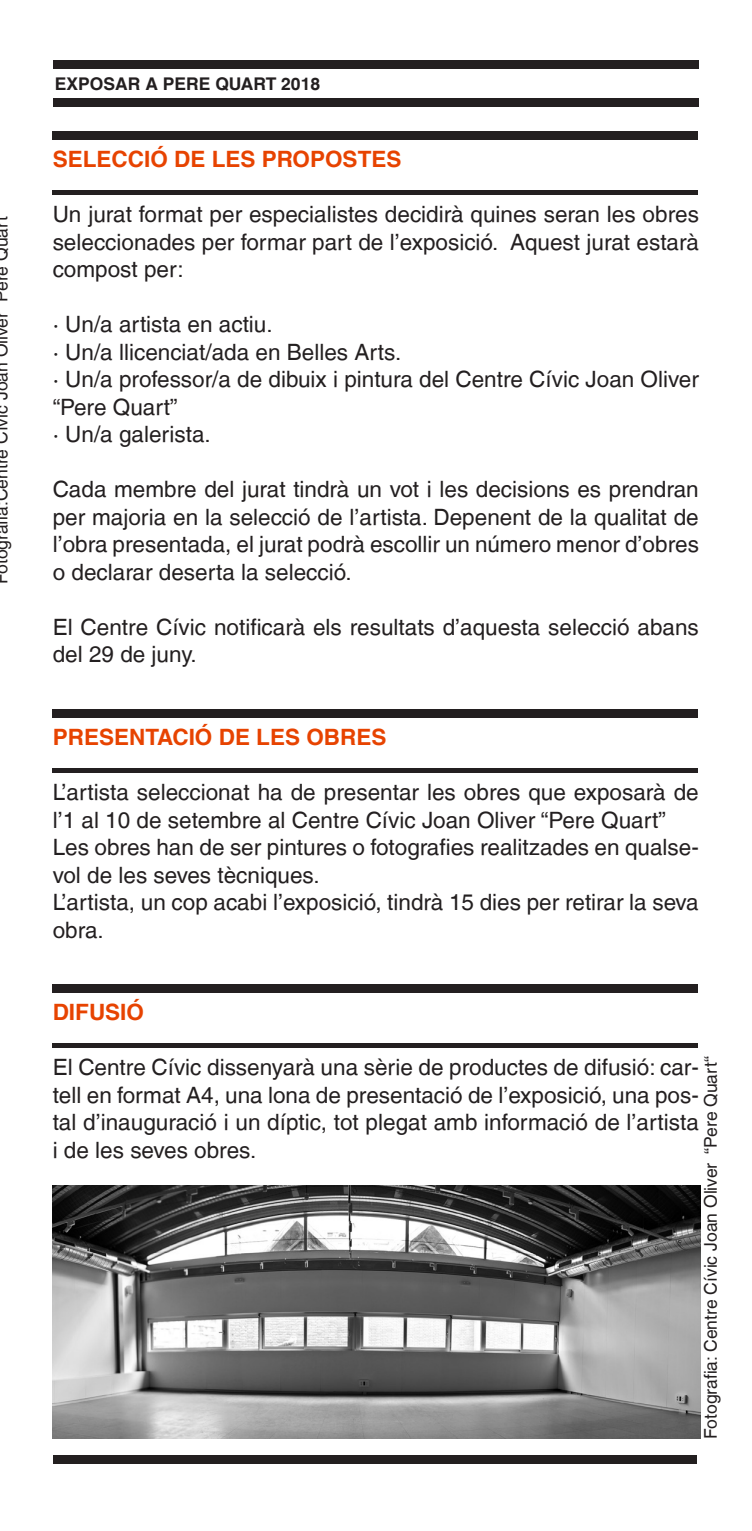
<style>
.page{position:relative;width:752px;height:1531px;background:#fff}
.page>*{position:absolute;margin:0;border:0;box-sizing:border-box;transform-origin:0 0}
.t1{font:22.5px/27.5px "Helvetica LT";color:#231f20}
.t2{font:700 22.5px "Helvetica LT";color:#e74300}
.t3{font:17.5px "Helvetica LT";color:#231f20}
.t4{font:700 17.5px "Helvetica LT";color:#231f20}
</style>
<div class="page">
<div style="left:53px;top:60px;width:645px;height:9px;background:#231f20"></div>
<div style="left:53px;top:98px;width:645px;height:9px;background:#231f20"></div>
<div style="left:53px;top:1455px;width:643px;height:8px;background:#231f20"></div>
<div style="left:53px;top:131px;width:644px;height:9px;background:#231f20"></div>
<div style="left:53px;top:190px;width:644px;height:5px;background:#231f20"></div>
<div style="left:53px;top:709px;width:644px;height:8px;background:#231f20"></div>
<div style="left:53px;top:767px;width:644px;height:5px;background:#231f20"></div>
<div style="left:53px;top:984px;width:644px;height:8px;background:#231f20"></div>
<div style="left:53px;top:1042px;width:644px;height:5px;background:#231f20"></div>
<img style="left:53px;top:1185px;width:647px;height:254px">
<p class="t3" style="left:-9px;top:584px;width:369px;rotate:-90deg">Fotografia:Centre Cívic Joan Oliver Pere Quart</p>
<p class="t4" style="left:55px;top:73px;width:267px">EXPOSAR A PERE QUART 2018</p>
<p class="t2" style="left:53px;top:146px;width:350px">SELECCIÓ DE LES PROPOSTES</p>
<p class="t1" style="left:53px;top:201px;width:647px;text-align:justify">Un jurat format per especialistes decidirà quines seran les obres seleccionades per formar part de l’exposició. Aquest jurat estarà compost per:</p>
<p class="t1" style="left:53px;top:311px;width:221px">· Un/a artista en actiu.</p>
<p class="t1" style="left:53px;top:338px;width:350px">· Un/a llicenciat/ada en Belles Arts.</p>
<p class="t1" style="left:53px;top:366px;width:647px">· Un/a professor/a de dibuix i pintura del Centre Cívic Joan Oliver “Pere Quart”</p>
<p class="t1" style="left:53px;top:421px;width:159px">· Un/a galerista.</p>
<p class="t1" style="left:53px;top:476px;width:647px;text-align:justify">Cada membre del jurat tindrà un vot i les decisions es prendran per majoria en la selecció de l’artista. Depenent de la qualitat de l’obra presentada, el jurat podrà escollir un número menor d’obres o declarar deserta la selecció.</p>
<p class="t1" style="left:53px;top:613px;width:647px">El Centre Cívic notificarà els resultats d’aquesta selecció abans del 29 de juny.</p>
<p class="t2" style="left:53px;top:723px;width:335px">PRESENTACIÓ DE LES OBRES</p>
<p class="t1" style="left:53px;top:778px;width:647px">L’artista seleccionat ha de presentar les obres que exposarà de l’1 al 10 de setembre al Centre Cívic Joan Oliver “Pere Quart”</p>
<p class="t1" style="left:53px;top:833px;width:647px">Les obres han de ser pintures o fotografies realitzades en qualse&shy;vol de les seves tècniques.</p>
<p class="t1" style="left:53px;top:888px;width:647px">L’artista, un cop acabi l’exposició, tindrà 15 dies per retirar la seva obra.</p>
<p class="t2" style="left:53px;top:998px;width:93px">DIFUSIÓ</p>
<p class="t1" style="left:53px;top:1053px;width:647px;text-align:justify">El Centre Cívic dissenyarà una sèrie de productes de difusió: car&shy;tell en format A4, una lona de presentació de l’exposició, una pos&shy;tal d’inauguració i un díptic, tot plegat amb informació de l’artista i de les seves obres.</p>
<p class="t3" style="left:700px;top:1439px;width:384px;rotate:-90deg">Fotografia: Centre Cívic Joan Oliver “Pere Quart“</p>
</div>
